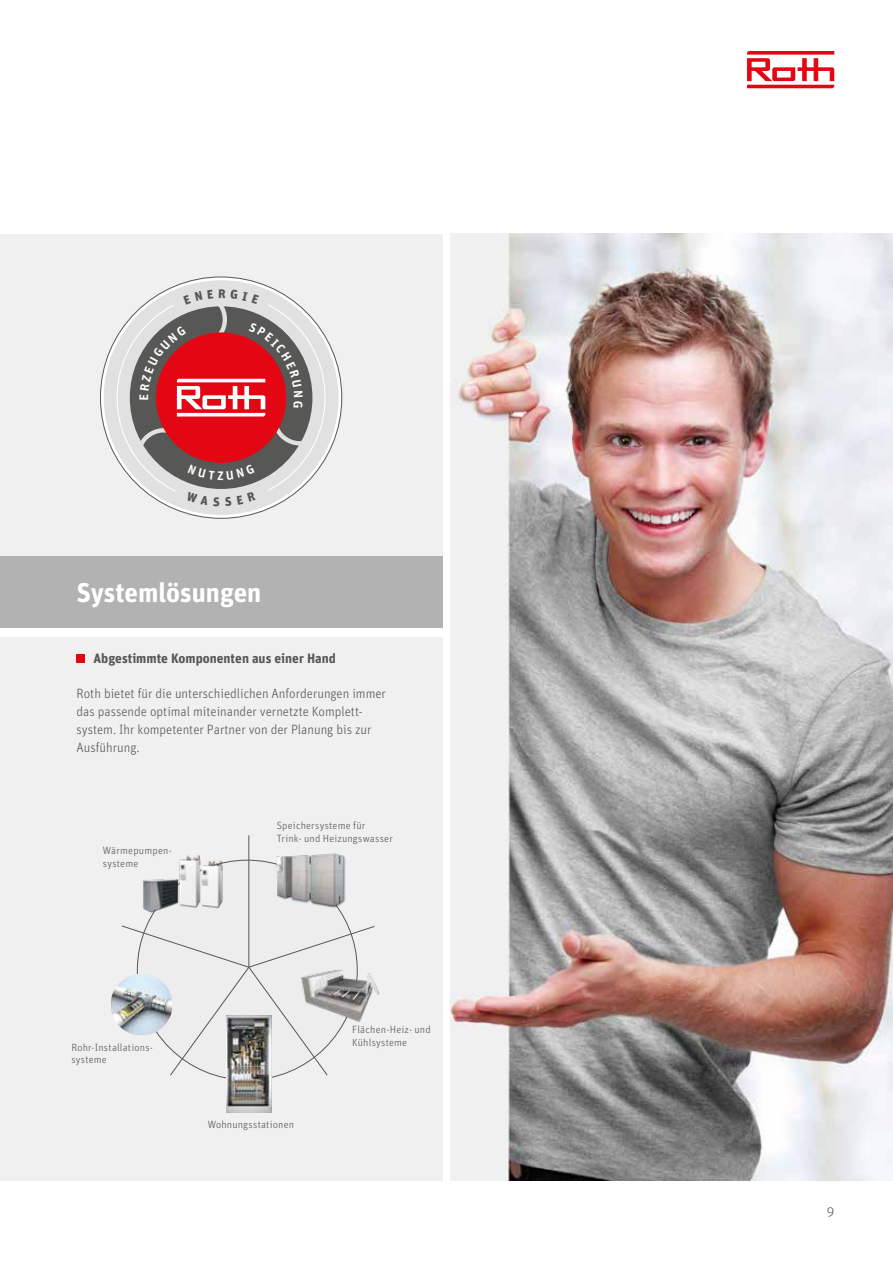
<style>
.page{position:relative;width:893px;height:1263px;background:#fff}
.page>*{position:absolute;margin:0;border:0;box-sizing:border-box;transform-origin:0 0}
.t1{font:700 27px "Unit OT";color:#fff}
.t2{font:300 13.5px/17.9px "Unit OT";color:#575756}
.t3{font:700 13.5px "Unit OT";color:#575756}
.t4{font:300 10.5px/12.6px "Unit OT";letter-spacing:.02em;color:#575756}
</style>
<div class="page">
<svg style="left:747px;top:51px;width:87px;height:37px"></svg>
<div style="left:0;top:637px;width:442px;height:544px;background:#f0f0f0"></div>
<div style="left:0;top:555px;width:442px;height:73px;background:#b3b2b2"></div>
<div style="left:0;top:234px;width:442px;height:321px;background:#f0f0f0"></div>
<hr style="left:249px;top:835px;width:1px;height:132px;background:#575756">
<svg style="left:100px;top:277px;width:242px;height:241px;fill:#fdfdfd"></svg>
<div style="left:104px;top:280px;width:234px;height:235px;background:#e1e1e1;border-radius:50%"></div>
<img style="left:375px;top:984px;width:5px;height:11px">
<img style="left:142px;top:855px;width:84px;height:59px">
<img style="left:275px;top:853px;width:71px;height:56px">
<img style="left:111px;top:981px;width:11px;height:48px">
<img style="left:226px;top:1075px;width:45px;height:38px">
<svg style="left:122px;top:925px;width:253px;height:150px"></svg>
<div style="left:77px;top:654px;width:8px;height:8px;background:#e30613"></div>
<img style="left:451px;top:234px;width:442px;height:947px">
<svg style="left:116px;top:289px;width:210px;height:217px"></svg>
<h1 class="t1" style="left:77px;top:575px;width:186px">Systemlösungen</h1>
<p class="t3" style="left:94px;top:649px;width:244px">Abgestimmte Komponenten aus einer Hand</p>
<p class="t2" style="left:77px;top:685px;width:311px">Roth bietet für die unterschiedlichen Anforderungen immer das passende optimal miteinander vernetzte Komplett&shy;system. Ihr kompetenter Partner von der Planung bis zur Ausführung.</p>
<p class="t4" style="left:103px;top:844px;width:70px">Wärmepumpen&shy;systeme</p>
<p class="t4" style="left:277px;top:819px;width:118px">Speichersysteme für<br>Trink- und Heizungswasser</p>
<p class="t4" style="left:71px;top:1041px;width:83px">Rohr-Installations&shy;systeme</p>
<p class="t4" style="left:208px;top:1118px;width:88px">Wohnungsstationen</p>
<p class="t4" style="left:352px;top:1023px;width:80px">Flächen-Heiz- und<br>Kühlsysteme</p>
<p class="t2" style="left:827px;top:1203px;width:9px">9</p>
</div>
